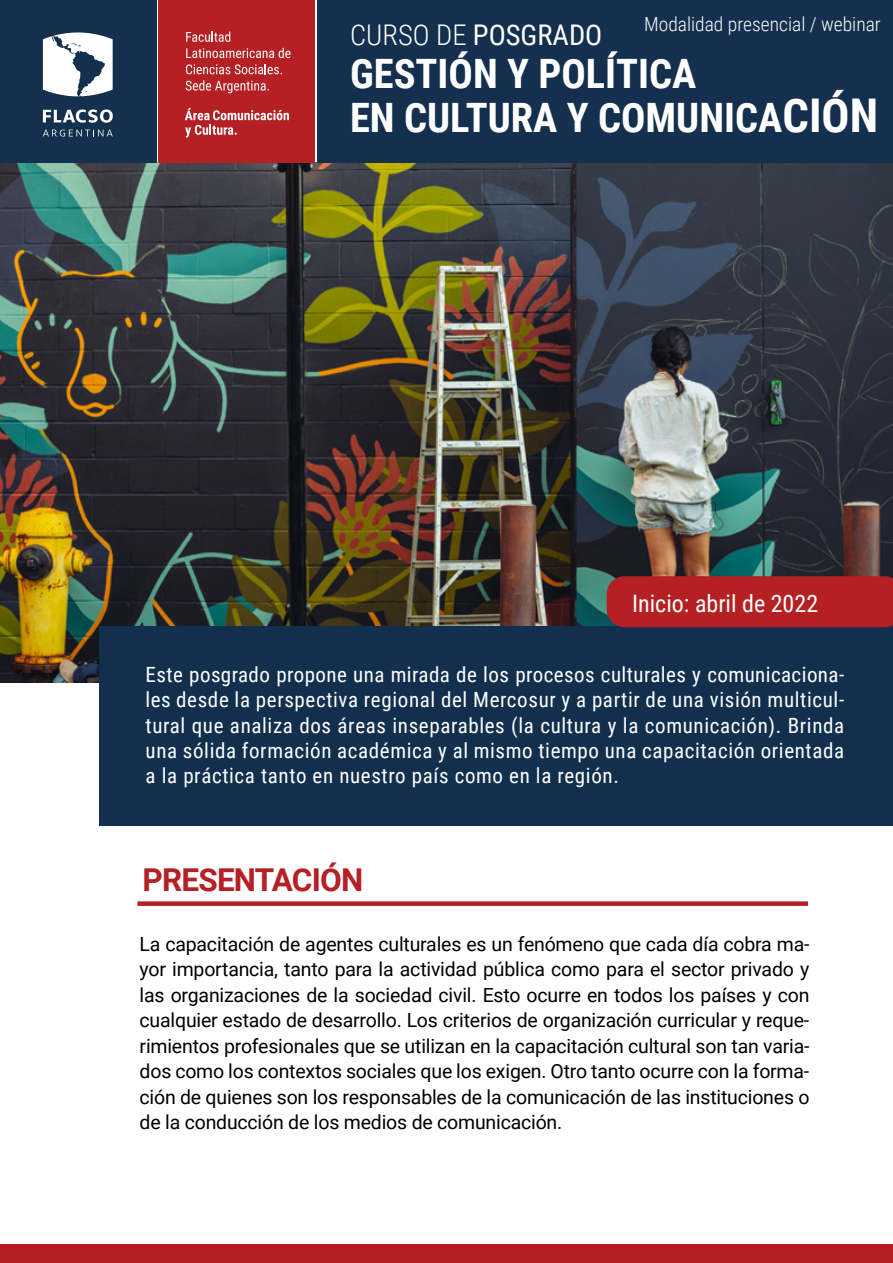
<style>
.page{position:relative;width:893px;height:1263px;background:#fff}
.page>*{position:absolute;margin:0;border:0;box-sizing:border-box;transform-origin:0 0}
.t1{font:700 40.5px/43.5px "Roboto Condensed";color:#fff}
.t2{font:700 31.5px "Roboto";letter-spacing:-.025em;color:#b52025}
.t3{font:28.5px "Roboto Condensed";color:#fff}
.t4{font:24px "Roboto Condensed";color:#fff}
.t5{font:21px/25.2px "Roboto Condensed";letter-spacing:.03em;color:#fff;text-align:justify}
.t6{font:19.5px/25.5px "Roboto";letter-spacing:-.01em;color:#000;text-align:justify}
.t7{font:300 19.5px "Roboto Condensed";color:#fff}
.s1{font-weight:300}
.s2{font-size:46.5px}
</style>
<div class="page">
<img style="left:0;top:162px;width:893px;height:520px">
<div style="left:317px;top:0;width:576px;height:163px;background:#14304e"></div>
<div style="left:159px;top:0;width:156px;height:163px;background:#b52025"></div>
<div style="left:0;top:0;width:156px;height:163px;background:#14304e"></div>
<svg style="left:43px;top:32px;width:70px;height:64px"></svg>
<svg style="left:43px;top:109px;width:70px;height:14px"></svg>
<svg style="left:43px;top:130px;width:70px;height:6px"></svg>
<svg style="left:186px;top:32px;width:44px;height:10px"></svg>
<svg style="left:186px;top:48px;width:105px;height:10px"></svg>
<svg style="left:186px;top:64px;width:96px;height:10px"></svg>
<svg style="left:186px;top:80px;width:83px;height:13px"></svg>
<svg style="left:185px;top:108px;width:104px;height:30px"></svg>
<div style="left:100px;top:626px;width:793px;height:200px;background:#12304e"></div>
<div style="left:137px;top:901px;width:671px;height:5px;background:#b52025"></div>
<div style="left:1px;top:1244px;width:892px;height:19px;background:#b52025"></div>
<div style="left:607px;top:576px;width:286px;height:51px;background:#b52025"></div>
<p class="t7" style="left:644px;top:11px;width:238px">Modalidad presencial / webinar</p>
<h3 class="t3" style="left:350px;top:15px;width:254px"><span class="s1">CURSO DE</span> POSGRADO</h3>
<h1 class="t1" style="left:350px;top:51px;width:530px">GESTIÓN Y POLÍTICA<br>EN CULTURA Y COMUNICA<span class="s2">CIÓN</span></h1>
<p class="t4" style="left:632px;top:586px;width:187px">Inicio: abril de 2022</p>
<p class="t5" style="left:146px;top:661px;width:700px">Este posgrado propone una mirada de los procesos culturales y comunicaciona&shy;les desde la perspectiva regional del Mercosur y a partir de una visión multicul&shy;tural que analiza dos áreas inseparables (la cultura y la comunicación). Brinda una sólida formación académica y al mismo tiempo una capacitación orientada a la práctica tanto en nuestro país como en la región.</p>
<h2 class="t2" style="left:143px;top:857px;width:222px">PRESENTACIÓN</h2>
<p class="t6" style="left:140px;top:930px;width:671px">La capacitación de agentes culturales es un fenómeno que cada día cobra ma&shy;yor importancia, tanto para la actividad pública como para el sector privado y las organizaciones de la sociedad civil. Esto ocurre en todos los países y con cualquier estado de desarrollo. Los criterios de organización curricular y reque&shy;rimientos profesionales que se utilizan en la capacitación cultural son tan varia&shy;dos como los contextos sociales que los exigen. Otro tanto ocurre con la forma&shy;ción de quienes son los responsables de la comunicación de las instituciones o de la conducción de los medios de comunicación.</p>
</div>
